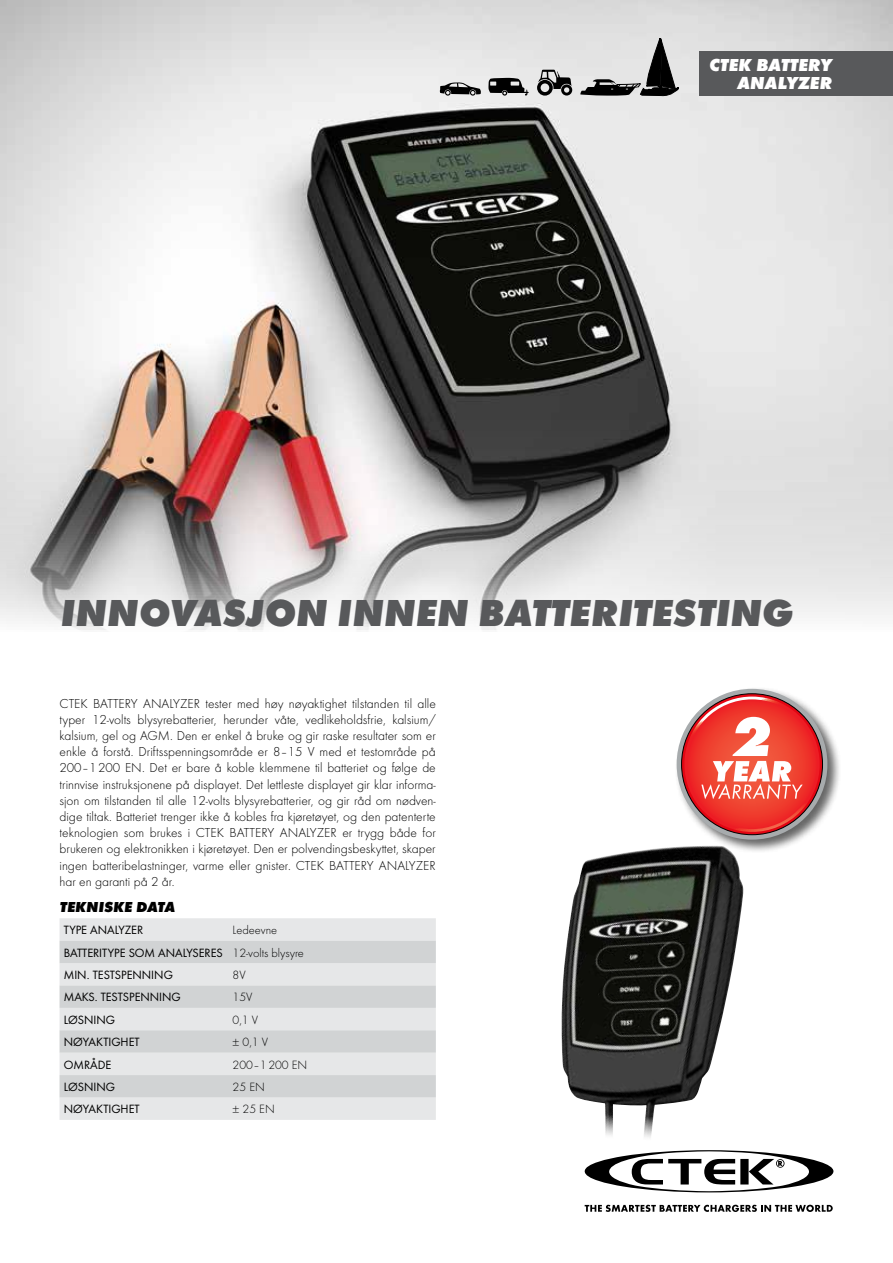
<style>
.page{position:relative;width:893px;height:1263px;background:#fff}
.page>*{position:absolute;margin:0;border:0;box-sizing:border-box;transform-origin:0 0}
.t1{font:italic 700 expanded 39px "Futura";color:#58595b}
.t2{font:italic 700 expanded 18px/18px "Futura";color:#fff;text-align:right}
.t3{font:italic 700 expanded 15px "Futura";color:#000}
.t4{font:300 13.5px/16.2px "Futura";color:#000;text-align:justify}
.t5{font:12.45px/22.4px "Futura Boo";color:#000}
.t6{font:300 12.45px "Futura";color:#000}
.s1{font-family:"Futura";font-weight:300}
</style>
<div class="page">
<img style="left:0;top:0;width:893px;height:630px">
<img style="left:561px;top:847px;width:183px;height:264px">
<div style="left:674px;top:687px;width:167px;height:166px;background:#000;opacity:.6"></div>
<svg style="left:675px;top:687px;width:153px;height:154px"></svg>
<svg style="left:584px;top:1111px;width:249px;height:81px"></svg>
<svg style="left:585px;top:1205px;width:248px;height:7px"></svg>
<div style="left:700px;top:51px;width:193px;height:45px;background:#58595b"></div>
<svg style="left:537px;top:70px;width:35px;height:26px"></svg>
<svg style="left:488px;top:78px;width:41px;height:18px"></svg>
<svg style="left:440px;top:82px;width:41px;height:14px"></svg>
<svg style="left:580px;top:38px;width:99px;height:58px;background:#a2a2a2"></svg>
<div style="left:60px;top:918px;width:376px;height:202px;background:#e6e7e8"></div>
<svg style="left:60px;top:941px;width:376px;height:156px;background:#dadbdc"></svg>
<h2 class="t2" style="left:709px;top:56px;width:124px">CTEK BATTERY<br>ANALYZER</h2>
<h1 class="t1" style="left:60px;top:589px;width:734px">INNOVASJON INNEN BATTERITESTING</h1>
<p class="t4" style="left:60px;top:695px;width:378px">CTEK BATTERY ANALYZER tester med høy nøyaktighet tilstanden til alle typer 12-volts blysyrebatterier, herunder våte, vedlikeholdsfrie, kalsium/ kalsium, gel og AGM. Den er enkel å bruke og gir raske resultater som er enkle å forstå. Driftsspenningsområde er 8–15 V med et testområde på 200–1200 EN. Det er bare å koble klemmene til batteriet og følge de trinnvise instruksjonene på displayet. Det lettleste displayet gir klar informa&shy;sjon om tilstanden til alle 12-volts blysyrebatterier, og gir råd om nødven&shy;dige tiltak. Batteriet trenger ikke å kobles fra kjøretøyet, og den patenterte teknologien som brukes i CTEK BATTERY ANALYZER er trygg både for brukeren og elektronikken i kjøretøyet. Den er polvendingsbeskyttet, skaper ingen batteribelastninger, varme eller gnister. CTEK BATTERY ANALYZER har en garanti på 2 år.</p>
<p class="t3" style="left:60px;top:898px;width:117px">TEKNISKE DATA</p>
<p class="t5" style="left:64px;top:919px;width:81px">TYPE ANALYZER</p>
<p class="t6" style="left:233px;top:923px;width:46px">Ledeevne</p>
<p class="t5" style="left:64px;top:941px;width:242px">BATTERITYPE SOM ANALYSERES <span class="s1">12-volts blysyre<br></span>MIN. TESTSPENNING</p>
<p class="t6" style="left:233px;top:968px;width:15px">8V</p>
<p class="t5" style="left:64px;top:986px;width:119px">MAKS. TESTSPENNING</p>
<p class="t6" style="left:233px;top:990px;width:21px">15V</p>
<p class="t5" style="left:64px;top:1008px;width:53px">LØSNING</p>
<p class="t6" style="left:233px;top:1012px;width:27px">0,1 V</p>
<p class="t5" style="left:64px;top:1031px;width:77px">NØYAKTIGHET</p>
<p class="t6" style="left:233px;top:1035px;width:37px">± 0,1 V</p>
<p class="t5" style="left:64px;top:1053px;width:49px">OMRÅDE</p>
<p class="t6" style="left:233px;top:1058px;width:76px">200–1200 EN</p>
<p class="t5" style="left:64px;top:1075px;width:53px">LØSNING</p>
<p class="t6" style="left:233px;top:1080px;width:34px">25 EN</p>
<p class="t5" style="left:64px;top:1098px;width:77px">NØYAKTIGHET</p>
<p class="t6" style="left:233px;top:1102px;width:44px">± 25 EN</p>
</div>
